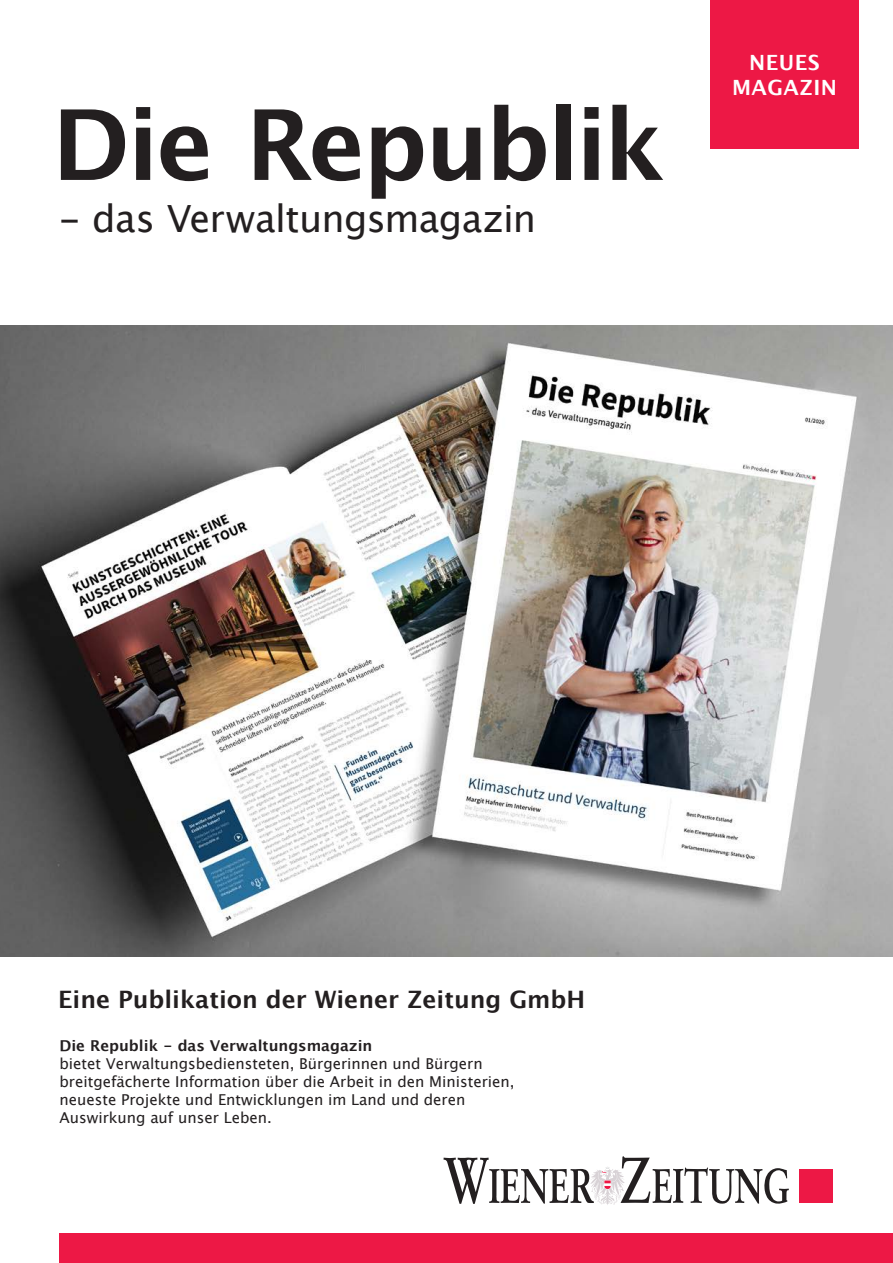
<style>
.page{position:relative;width:893px;height:1263px;background:#fff}
.page>*{position:absolute;margin:0;border:0;box-sizing:border-box;transform-origin:0 0}
.t1{font:700 97.5px "Lucida Grande";letter-spacing:-.03em;color:#231f20}
.t2{font:37.5px "Lucida Grande";letter-spacing:-.02em;color:#231f20}
.t3{font:700 24px "Lucida Grande";color:#231f20}
.t4{font:700 21px "Lucida Grande";letter-spacing:.02em;color:#fff}
.t5{font:15px/18px "Lucida Grande";color:#231f20}
.s1{font-weight:700}
</style>
<div class="page">
<img style="left:0;top:325px;width:893px;height:632px">
<div style="left:710px;top:0;width:149px;height:149px;background:#ed1845"></div>
<div style="left:799px;top:1169px;width:34px;height:34px;background:#ed1845"></div>
<svg style="left:444px;top:1156px;width:345px;height:49px"></svg>
<div style="left:60px;top:1233px;width:833px;height:30px;background:#ed1845"></div>
<p class="t1" style="left:52px;top:66px;width:615px">Die Republik</p>
<p class="t2" style="left:59px;top:198px;width:479px">- das Verwaltungsmagazin</p>
<p class="t4" style="left:749px;top:45px;width:72px">NEUES</p>
<p class="t4" style="left:732px;top:71px;width:106px">MAGAZIN</p>
<p class="t3" style="left:58px;top:979px;width:529px">Eine Publikation der Wiener Zeitung GmbH</p>
<p class="t5" style="left:60px;top:1037px;width:457px"><span class="s1">Die Republik - das Verwaltungsmagazin<br></span>bietet Verwaltungsbediensteten, Bürgerinnen und Bürgern breitgefächerte Information über die Arbeit in den Ministerien, neueste Projekte und Entwicklungen im Land und deren Auswirkung auf unser Leben.</p>
</div>
